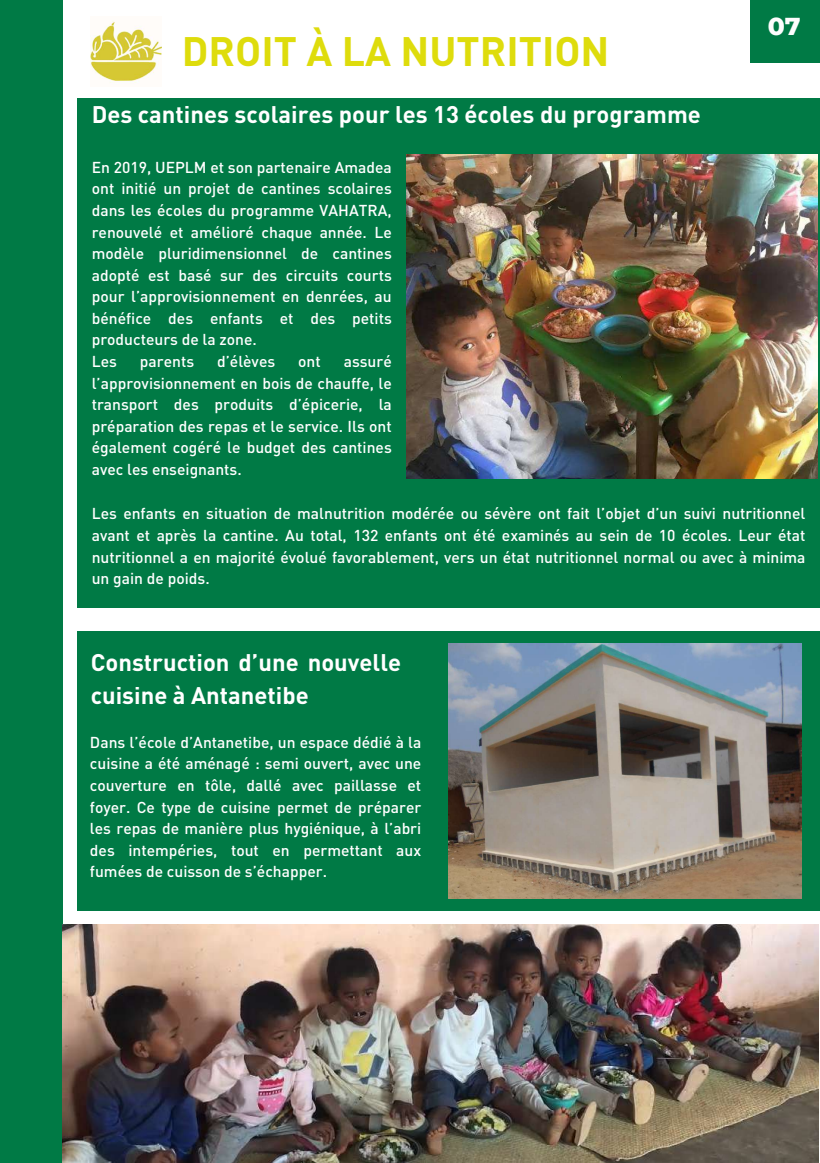
<style>
.page{position:relative;width:820px;height:1163px;background:#fff}
.page>*{position:absolute;margin:0;border:0;box-sizing:border-box;transform-origin:0 0}
.t1{font:700 40.62px "DIN Pro";color:#dedc0c}
.t2{font:800 25px "Montserrat";color:#fdfdfd}
.t3{font:700 23.75px/33.2px "DIN Pro";color:#fff}
.t4{font:500 15.62px/21.6px "DIN Pro";color:#fff;text-align:justify}
</style>
<div class="page">
<div style="left:0;top:0;width:62px;height:1162px;background:#007a45"></div>
<img style="left:91px;top:20px;width:70px;height:63px">
<div style="left:750px;top:0;width:69px;height:63px;background:#007a45"></div>
<div style="left:78px;top:98px;width:741px;height:509px;background:#007a45"></div>
<img style="left:406px;top:154px;width:411px;height:324px">
<div style="left:78px;top:631px;width:741px;height:280px;background:#007a45"></div>
<img style="left:448px;top:643px;width:353px;height:255px">
<img style="left:62px;top:924px;width:756px;height:238px">
<h1 class="t1" style="left:182px;top:25px;width:429px">DROIT À LA NUTRITION</h1>
<h2 class="t2" style="left:767px;top:11px;width:34px">07</h2>
<h3 class="t3" style="left:92px;top:97px;width:610px">Des cantines scolaires pour les 13 écoles du programme</h3>
<p class="t4" style="left:92px;top:156px;width:301px;text-align:left">En 2019, UEPLM et son partenaire Amadea ont initié un projet de cantines scolaires dans les écoles du programme VAHATRA, renouvelé et amélioré chaque année. Le modèle pluridimensionnel de cantines adopté est basé sur des circuits courts pour l’approvisionnement en denrées, au bénéfice des enfants et des petits producteurs de la zone.<br>Les</p>
<p class="t4" style="left:92px;top:350px;width:301px;text-indent:252px">assuré l’approvisionnement en bois de chauffe, le transport des produits d’épicerie, la préparation des repas et le service. Ils ont également cogéré le budget des cantines avec les enseignants.</p>
<p class="t4" style="left:92px;top:502px;width:715px">Les enfants en situation de malnutrition modérée ou sévère ont fait l’objet d’un suivi nutritionnel avant et après la cantine. Au total, 132 enfants ont été examinés au sein de 10 écoles. Leur état nutritionnel a en majorité évolué favorablement, vers un état nutritionnel normal ou avec à minima un gain de poids.</p>
<p class="t4" style="left:140px;top:350px;width:56px">parents</p>
<p class="t4" style="left:217px;top:350px;width:60px">d’élèves</p>
<p class="t4" style="left:298px;top:350px;width:24px">ont</p>
<h3 class="t3" style="left:91px;top:644px;width:312px">Construction d’une nouvelle cuisine à Antanetibe</h3>
<p class="t4" style="left:90px;top:731px;width:333px">Dans l’école d’Antanetibe, un espace dédié à la cuisine a été aménagé : semi ouvert, avec une couverture en tôle, dallé avec paillasse et foyer. Ce type de cuisine permet de préparer les repas de manière plus hygiénique, à l’abri des intempéries, tout en permettant aux fumées de cuisson de s’échapper.</p>
</div>
